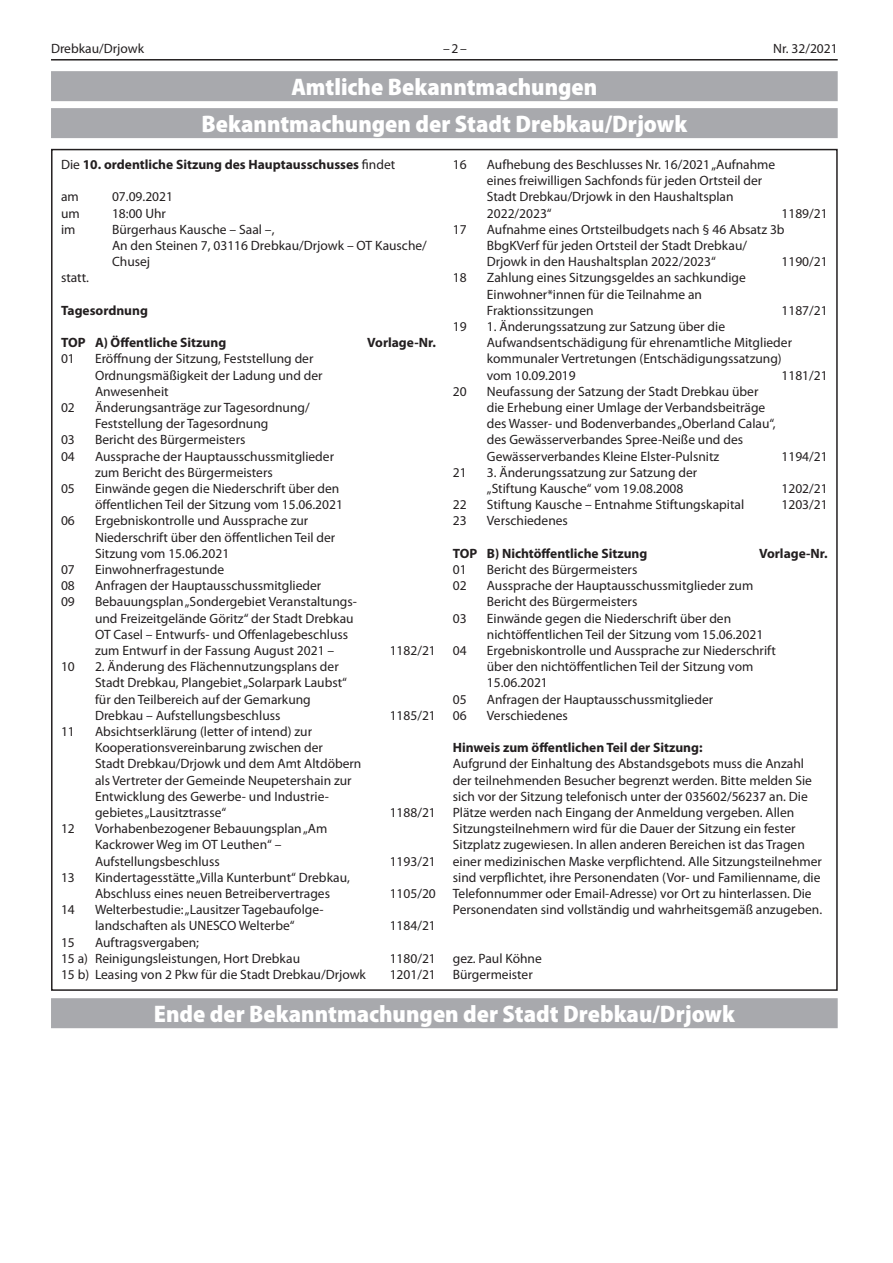
<style>
.page{position:relative;width:893px;height:1263px;background:#fff}
.page>*{position:absolute;margin:0;border:0;box-sizing:border-box;transform-origin:0 0}
.t1{font:900 semi-condensed 24px/36.9px "Myriad Pro";color:#fff;text-align:center}
.t2{font:13.5px/16.2px "Myriad Pro";color:#231f20}
.t3{font:700 13.5px "Myriad Pro";color:#231f20}
.s1{font-weight:400}
</style>
<div class="page">
<hr style="left:51px;top:59px;width:787px;height:2px;background:#231f20">
<div style="left:51px;top:71px;width:787px;height:30px;background:#a8a9ad"></div>
<div style="left:51px;top:108px;width:787px;height:30px;background:#a8a9ad"></div>
<div style="left:51px;top:998px;width:787px;height:30px;background:#a8a9ad"></div>
<p class="t2" style="left:51px;top:40px;width:95px">Drebkau/Drjowk</p>
<p class="t2" style="left:443px;top:40px;width:25px">–2–</p>
<p class="t2" style="left:773px;top:40px;width:66px">Nr. 32/2021</p>
<h1 class="t1" style="left:202px;top:67px;width:487px">Amtliche Bekanntmachungen<br>Bekanntmachungen der Stadt Drebkau/Drjowk</h1>
<p class="t3" style="left:61px;top:156px;width:336px"><span class="s1">Die</span> 10. ordentliche Sitzung des Hauptausschusses <span class="s1">findet</span></p>
<p class="t2" style="left:61px;top:189px;width:19px">am</p>
<p class="t2" style="left:112px;top:189px;width:62px">07.09.2021</p>
<p class="t2" style="left:61px;top:205px;width:20px">um</p>
<p class="t2" style="left:112px;top:205px;width:56px">18:00 Uhr</p>
<p class="t2" style="left:61px;top:221px;width:16px">im</p>
<p class="t2" style="left:112px;top:221px;width:316px">Bürgerhaus Kausche – Saal –,<br>An den Steinen 7, 03116 Drebkau/Drjowk – OT Kausche/<br>Chusej</p>
<p class="t2" style="left:61px;top:270px;width:29px">statt.</p>
<p class="t3" style="left:61px;top:301px;width:88px">Tagesordnung</p>
<p class="t3" style="left:61px;top:334px;width:167px">TOP A) Öffentliche Sitzung</p>
<p class="t3" style="left:367px;top:334px;width:70px">Vorlage-Nr.</p>
<p class="t2" style="left:61px;top:351px;width:15px">01</p>
<p class="t2" style="left:95px;top:351px;width:229px">Eröffnung der Sitzung, Feststellung der<br>Ordnungsmäßigkeit der Ladung und der<br>Anwesenheit</p>
<p class="t2" style="left:61px;top:399px;width:15px">02</p>
<p class="t2" style="left:95px;top:399px;width:216px">Änderungsanträge zur Tagesordnung/<br>Feststellung der Tagesordnung</p>
<p class="t2" style="left:61px;top:432px;width:15px">03</p>
<p class="t2" style="left:95px;top:432px;width:152px">Bericht des Bürgermeisters</p>
<p class="t2" style="left:61px;top:448px;width:15px">04</p>
<p class="t2" style="left:95px;top:448px;width:241px">Aussprache der Hauptausschussmitglieder zum Bericht des Bürgermeisters</p>
<p class="t2" style="left:61px;top:480px;width:15px">05</p>
<p class="t2" style="left:95px;top:480px;width:249px">Einwände gegen die Niederschrift über den öffentlichen Teil der Sitzung vom 15.06.2021</p>
<p class="t2" style="left:61px;top:513px;width:15px">06</p>
<p class="t2" style="left:95px;top:513px;width:242px">Ergebniskontrolle und Aussprache zur<br>Niederschrift über den öffentlichen Teil der<br>Sitzung vom 15.06.2021</p>
<p class="t2" style="left:61px;top:561px;width:15px">07</p>
<p class="t2" style="left:95px;top:561px;width:131px">Einwohnerfragestunde</p>
<p class="t2" style="left:61px;top:577px;width:15px">08</p>
<p class="t2" style="left:95px;top:577px;width:228px">Anfragen der Hauptausschussmitglieder</p>
<p class="t2" style="left:61px;top:594px;width:15px">09</p>
<p class="t2" style="left:95px;top:594px;width:263px">Bebauungsplan „Sondergebiet Veranstaltungs&shy;und Freizeitgelände Göritz“ der Stadt Drebkau OT Casel – Entwurfs- und Offenlagebeschluss zum Entwurf in der Fassung August 2021 –</p>
<p class="t2" style="left:453px;top:156px;width:15px">16</p>
<p class="t2" style="left:487px;top:156px;width:290px">Aufhebung des Beschlusses Nr. 16/2021 „Aufnahme eines freiwilligen Sachfonds für jeden Ortsteil der Stadt Drebkau/Drjowk in den Haushaltsplan 2022/2023“</p>
<p class="t2" style="left:781px;top:205px;width:48px">1189/21</p>
<p class="t2" style="left:453px;top:221px;width:15px">17</p>
<p class="t2" style="left:487px;top:221px;width:299px">Aufnahme eines Ortsteilbudgets nach § 46 Absatz 3b<br>BbgKVerf für jeden Ortsteil der Stadt Drebkau/<br>Drjowk in den Haushaltsplan 2022/2023“</p>
<p class="t2" style="left:781px;top:253px;width:48px">1190/21</p>
<p class="t2" style="left:453px;top:270px;width:15px">18</p>
<p class="t2" style="left:487px;top:270px;width:260px">Zahlung eines Sitzungsgeldes an sachkundige<br>Einwohner*innen für die Teilnahme an<br>Fraktionssitzungen</p>
<p class="t2" style="left:781px;top:302px;width:48px">1187/21</p>
<p class="t2" style="left:453px;top:318px;width:15px">19</p>
<p class="t2" style="left:487px;top:318px;width:307px">1. Änderungssatzung zur Satzung über die Aufwandsentschädigung für ehrenamtliche Mitglieder kommunaler Vertretungen (Entschädigungssatzung) vom 10.09.2019</p>
<p class="t2" style="left:781px;top:367px;width:48px">1181/21</p>
<p class="t2" style="left:453px;top:383px;width:15px">20</p>
<p class="t2" style="left:487px;top:383px;width:290px">Neufassung der Satzung der Stadt Drebkau über die Erhebung einer Umlage der Verbandsbeiträge des Wasser- und Bodenverbandes „Oberland Calau“, des Gewässerverbandes Spree-Neiße und des Gewässerverbandes Kleine Elster-Pulsnitz</p>
<p class="t2" style="left:781px;top:448px;width:48px">1194/21</p>
<p class="t2" style="left:453px;top:464px;width:15px">21</p>
<p class="t2" style="left:487px;top:464px;width:212px">3. Änderungssatzung zur Satzung der „Stiftung Kausche“ vom 19.08.2008</p>
<p class="t2" style="left:781px;top:480px;width:48px">1202/21</p>
<p class="t2" style="left:453px;top:496px;width:15px">22</p>
<p class="t2" style="left:487px;top:496px;width:259px">Stiftung Kausche – Entnahme Stiftungskapital</p>
<p class="t2" style="left:781px;top:496px;width:48px">1203/21</p>
<p class="t2" style="left:453px;top:513px;width:15px">23</p>
<p class="t2" style="left:487px;top:513px;width:83px">Verschiedenes</p>
<p class="t3" style="left:453px;top:544px;width:196px">TOP B) Nichtöffentliche Sitzung</p>
<p class="t3" style="left:759px;top:544px;width:70px">Vorlage-Nr.</p>
<p class="t2" style="left:453px;top:561px;width:15px">01</p>
<p class="t2" style="left:487px;top:561px;width:152px">Bericht des Bürgermeisters</p>
<p class="t2" style="left:453px;top:577px;width:15px">02</p>
<p class="t2" style="left:487px;top:577px;width:268px">Aussprache der Hauptausschussmitglieder zum<br>Bericht des Bürgermeisters</p>
<p class="t2" style="left:453px;top:610px;width:15px">03</p>
<p class="t2" style="left:487px;top:610px;width:278px">Einwände gegen die Niederschrift über den nichtöffentlichen Teil der Sitzung vom 15.06.2021</p>
<p class="t2" style="left:453px;top:642px;width:15px">04</p>
<p class="t2" style="left:487px;top:642px;width:290px">Ergebniskontrolle und Aussprache zur Niederschrift über den nichtöffentlichen Teil der Sitzung vom<br>15.06.2021</p>
<p class="t2" style="left:453px;top:691px;width:15px">05</p>
<p class="t2" style="left:487px;top:691px;width:228px">Anfragen der Hauptausschussmitglieder</p>
<p class="t2" style="left:453px;top:707px;width:15px">06</p>
<p class="t2" style="left:487px;top:707px;width:83px">Verschiedenes</p>
<p class="t3" style="left:453px;top:739px;width:251px">Hinweis zum öffentlichen Teil der Sitzung:</p>
<p class="t2" style="left:453px;top:756px;width:371px">Aufgrund der Einhaltung des Abstandsgebots muss die Anzahl der teilnehmenden Besucher begrenzt werden. Bitte melden Sie sich vor der Sitzung telefonisch unter der 035602/56237 an. Die Plätze werden nach Eingang der Anmeldung vergeben. Allen Sitzungsteilnehmern wird für die Dauer der Sitzung ein fester Sitzplatz zugewiesen. In allen anderen Bereichen ist das Tragen einer medizinischen Maske verpflichtend. Alle Sitzungsteilnehmer sind verpflichtet, ihre Personendaten (Vor- und Familienname, die Telefonnummer oder Email-Adresse) vor Ort zu hinterlassen. Die Personendaten sind vollständig und wahrheitsgemäß anzugeben.</p>
<p class="t2" style="left:453px;top:950px;width:91px">gez. Paul Köhne<br>Bürgermeister</p>
<h1 class="t1" style="left:154px;top:994px;width:583px">Ende der Bekanntmachungen der Stadt Drebkau/Drjowk</h1>
<p class="t2" style="left:390px;top:642px;width:48px">1182/21</p>
<p class="t2" style="left:61px;top:658px;width:15px">10</p>
<p class="t2" style="left:95px;top:658px;width:253px">2. Änderung des Flächennutzungsplans der Stadt Drebkau, Plangebiet „Solarpark Laubst“ für den Teilbereich auf der Gemarkung Drebkau – Aufstellungsbeschluss</p>
<p class="t2" style="left:390px;top:707px;width:48px">1185/21</p>
<p class="t2" style="left:61px;top:723px;width:15px">11</p>
<p class="t2" style="left:95px;top:723px;width:268px">Absichtserklärung (letter of intend) zur Kooperationsvereinbarung zwischen der<br>Stadt Drebkau/Drjowk und dem Amt Altdöbern als Vertreter der Gemeinde Neupetershain zur Entwicklung des Gewerbe- und Industrie&shy;gebietes „Lausitztrasse“</p>
<p class="t2" style="left:390px;top:804px;width:48px">1188/21</p>
<p class="t2" style="left:61px;top:820px;width:15px">12</p>
<p class="t2" style="left:95px;top:820px;width:234px">Vorhabenbezogener Bebauungsplan „Am<br>Kackrower Weg im OT Leuthen“ –<br>Aufstellungsbeschluss</p>
<p class="t2" style="left:390px;top:853px;width:48px">1193/21</p>
<p class="t2" style="left:61px;top:869px;width:15px">13</p>
<p class="t2" style="left:95px;top:869px;width:256px">Kindertagesstätte „Villa Kunterbunt“ Drebkau,<br>Abschluss eines neuen Betreibervertrages</p>
<p class="t2" style="left:390px;top:885px;width:48px">1105/20</p>
<p class="t2" style="left:61px;top:901px;width:15px">14</p>
<p class="t2" style="left:95px;top:901px;width:230px">Welterbestudie: „Lausitzer Tagebaufolge&shy;landschaften als UNESCO Welterbe“</p>
<p class="t2" style="left:390px;top:918px;width:48px">1184/21</p>
<p class="t2" style="left:61px;top:934px;width:241px;text-indent:34px">Auftragsvergaben;<br>15 a) Reinigungsleistungen, Hort Drebkau</p>
<p class="t2" style="left:61px;top:934px;width:15px">15</p>
<p class="t2" style="left:390px;top:950px;width:48px">1180/21</p>
<p class="t2" style="left:61px;top:966px;width:306px">15 b) Leasing von 2 Pkw für die Stadt Drebkau/Drjowk</p>
<p class="t2" style="left:390px;top:966px;width:48px">1201/21</p>
</div>
